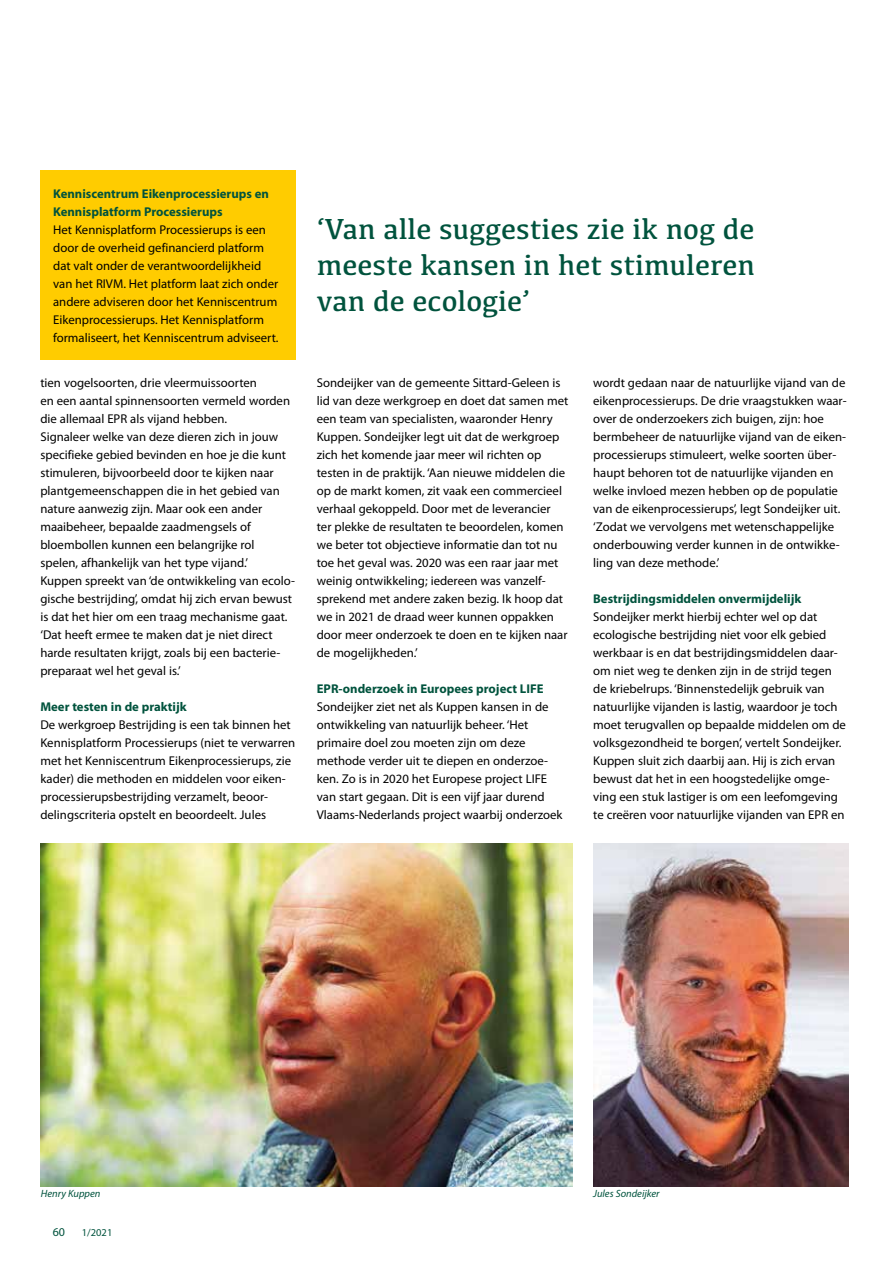
<style>
.page{position:relative;width:893px;height:1263px;background:#fff}
.page>*{position:absolute;margin:0;border:0;box-sizing:border-box;transform-origin:0 0}
.t1{font:30px/36px "Kefa";color:#00533d;text-align:justify}
.t2{font:12.75px/18px "Myriad Pro";color:#000}
.t3{font:700 12.75px/18px "Myriad Pro";color:#00533d}
.t4{font:12px "Myriad Pro";color:#00533d}
.t5{font:italic 10.5px "Myriad Pro";color:#00533d}
.t6{font:10.5px "Myriad Pro";color:#00533d}
</style>
<div class="page">
<div style="left:40px;top:170px;width:256px;height:189px;background:#fc0"></div>
<img style="left:41px;top:843px;width:531px;height:343px">
<img style="left:593px;top:843px;width:255px;height:343px">
<p class="t3" style="left:53px;top:184px;width:217px">Kenniscentrum Eikenprocessierups en<br>Kennisplatform Processierups</p>
<p class="t2" style="left:53px;top:221px;width:227px">Het Kennisplatform Processierups is een door de overheid gefinancierd platform dat valt onder de verantwoordelijkheid van het RIVM. Het platform laat zich onder andere adviseren door het Kenniscentrum Eikenprocessierups. Het Kennisplatform formaliseert, het Kenniscentrum adviseert.</p>
<p class="t2" style="left:40px;top:374px;width:256px">tien vogelsoorten, drie vleermuissoorten<br>en een aantal spinnensoorten vermeld worden die allemaal EPR als vijand hebben.<br>Signaleer welke van deze dieren zich in jouw specifieke gebied bevinden en hoe je die kunt stimuleren, bijvoorbeeld door te kijken naar plantgemeenschappen die in het gebied van nature aanwezig zijn. Maar ook een ander maaibeheer, bepaalde zaadmengsels of bloembollen kunnen een belangrijke rol spelen, afhankelijk van het type vijand.’<br>Kuppen spreekt van ‘de ontwikkeling van ecolo&shy;gische bestrijding’, omdat hij zich ervan bewust is dat het hier om een traag mechanisme gaat. ‘Dat heeft ermee te maken dat je niet direct harde resultaten krijgt, zoals bij een bacterie&shy;preparaat wel het geval is.’</p>
<p class="t3" style="left:40px;top:697px;width:148px">Meer testen in de praktijk</p>
<p class="t2" style="left:40px;top:716px;width:256px">De werkgroep Bestrijding is een tak binnen het Kennisplatform Processierups (niet te verwarren met het Kenniscentrum Eikenprocessierups, zie kader) die methoden en middelen voor eiken&shy;processierupsbestrijding verzamelt, beoor&shy;delingscriteria opstelt en beoordeelt. Jules</p>
<h1 class="t1" style="left:317px;top:210px;width:440px">‘Van alle suggesties zie ik nog de meeste kansen in het stimuleren van de ecologie’</h1>
<p class="t2" style="left:317px;top:374px;width:253px">Sondeijker van de gemeente Sittard-Geleen is lid van deze werkgroep en doet dat samen met een team van specialisten, waaronder Henry Kuppen. Sondeijker legt uit dat de werkgroep zich het komende jaar meer wil richten op testen in de praktijk. ‘Aan nieuwe middelen die op de markt komen, zit vaak een commercieel verhaal gekoppeld. Door met de leverancier ter plekke de resultaten te beoordelen, komen we beter tot objectieve informatie dan tot nu toe het geval was. 2020 was een raar jaar met weinig ontwikkeling; iedereen was vanzelf&shy;sprekend met andere zaken bezig. Ik hoop dat we in 2021 de draad weer kunnen oppakken door meer onderzoek te doen en te kijken naar de mogelijkheden.’</p>
<p class="t3" style="left:317px;top:679px;width:228px">EPR-onderzoek in Europees project LIFE</p>
<p class="t2" style="left:317px;top:698px;width:247px">Sondeijker ziet net als Kuppen kansen in de ontwikkeling van natuurlijk beheer. ‘Het primaire doel zou moeten zijn om deze methode verder uit te diepen en onderzoe&shy;ken. Zo is in 2020 het Europese project LIFE van start gegaan. Dit is een vijf jaar durend Vlaams-Nederlands project waarbij onderzoek</p>
<p class="t2" style="left:593px;top:374px;width:255px">wordt gedaan naar de natuurlijke vijand van de eikenprocessierups. De drie vraagstukken waar&shy;over de onderzoekers zich buigen, zijn: hoe bermbeheer de natuurlijke vijand van de eiken&shy;processierups stimuleert, welke soorten über&shy;haupt behoren tot de natuurlijke vijanden en welke invloed mezen hebben op de populatie van de eikenprocessierups’, legt Sondeijker uit. ‘Zodat we vervolgens met wetenschappelijke onderbouwing verder kunnen in de ontwikke&shy;ling van deze methode.’</p>
<p class="t3" style="left:593px;top:589px;width:210px">Bestrijdingsmiddelen onvermijdelijk</p>
<p class="t2" style="left:593px;top:608px;width:254px">Sondeijker merkt hierbij echter wel op dat ecologische bestrijding niet voor elk gebied werkbaar is en dat bestrijdingsmiddelen daar&shy;om niet weg te denken zijn in de strijd tegen de kriebelrups. ‘Binnenstedelijk gebruik van natuurlijke vijanden is lastig, waardoor je toch moet terugvallen op bepaalde middelen om de volksgezondheid te borgen’, vertelt Sondeijker.<br>Kuppen sluit zich daarbij aan. Hij is zich ervan bewust dat het in een hoogstedelijke omge&shy;ving een stuk lastiger is om een leefomgeving te creëren voor natuurlijke vijanden van EPR en</p>
<p class="t5" style="left:41px;top:1187px;width:61px">Henry Kuppen</p>
<p class="t5" style="left:593px;top:1187px;width:68px">Jules Sondeijker</p>
<p class="t4" style="left:53px;top:1224px;width:14px">60</p>
<p class="t6" style="left:82px;top:1226px;width:32px">1/2021</p>
</div>
